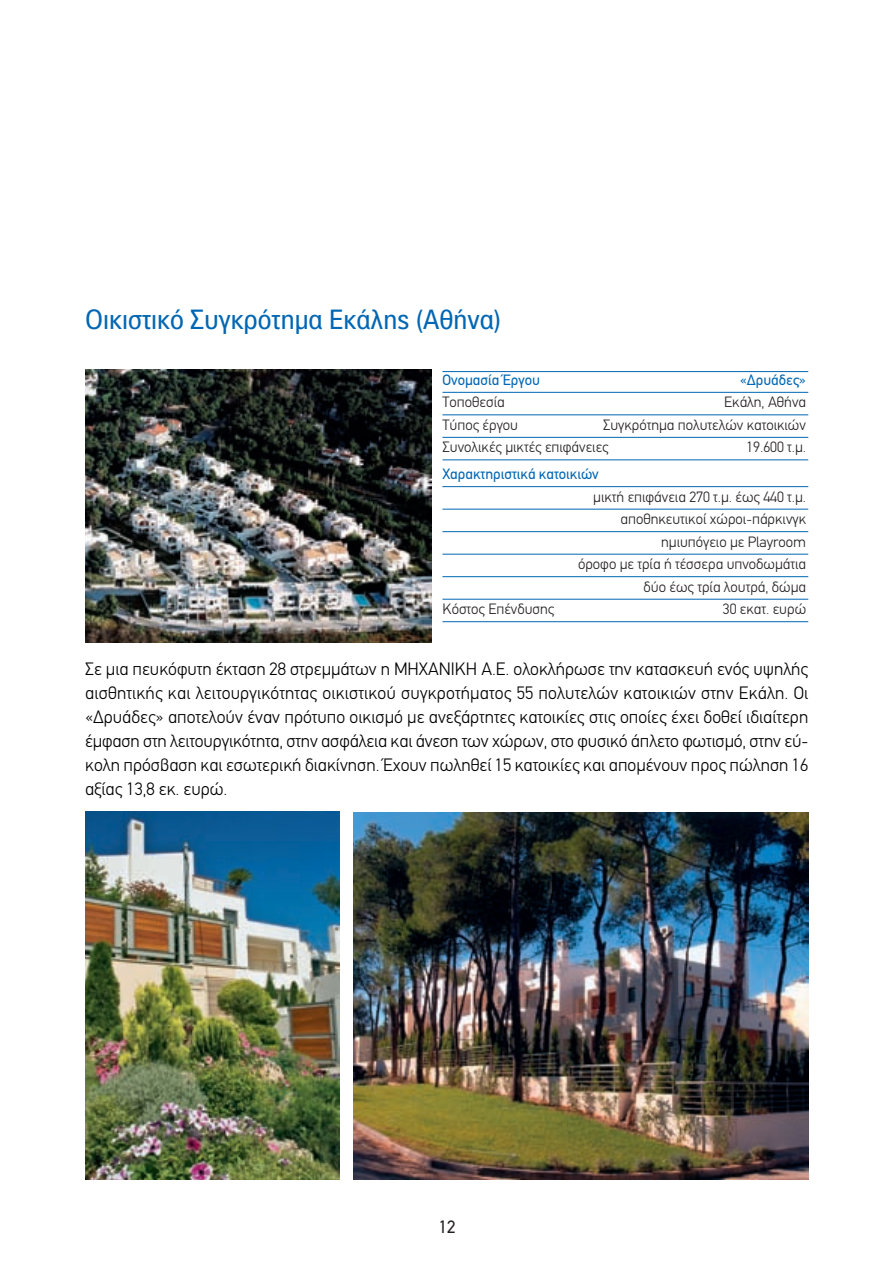
<style>
.page{position:relative;width:893px;height:1266px;background:#fff}
.page>*{position:absolute;margin:0;border:0;box-sizing:border-box;transform-origin:0 0}
.t1{font:27px "PF Paperback";color:#0166b3}
.t2{font:300 18px/24px "PF Din Text";color:#000;text-align:justify}
.t3{font:18px "PF Din Text";color:#231f20}
.t4{font:300 15px/22.5px "PF Din Text";color:#231f20}
.t5{font:15px "PF Din Text";color:#0166b3}
</style>
<div class="page">
<img style="left:85px;top:370px;width:347px;height:273px">
<hr style="left:442px;top:371px;width:366px;height:1px;background:#0166b3">
<hr style="left:442px;top:392px;width:366px;height:1px;background:#0166b3">
<hr style="left:442px;top:414px;width:366px;height:1px;background:#0166b3">
<hr style="left:442px;top:437px;width:366px;height:1px;background:#0166b3">
<hr style="left:442px;top:459px;width:366px;height:1px;background:#0166b3">
<hr style="left:442px;top:486px;width:366px;height:1px;background:#0166b3">
<hr style="left:442px;top:508px;width:366px;height:1px;background:#0166b3">
<hr style="left:442px;top:531px;width:366px;height:1px;background:#0166b3">
<hr style="left:442px;top:553px;width:366px;height:1px;background:#0166b3">
<hr style="left:442px;top:576px;width:366px;height:1px;background:#0166b3">
<hr style="left:442px;top:598px;width:366px;height:1px;background:#0166b3">
<hr style="left:442px;top:621px;width:366px;height:1px;background:#0166b3">
<img style="left:85px;top:811px;width:254px;height:368px">
<img style="left:353px;top:812px;width:455px;height:367px">
<h1 class="t1" style="left:85px;top:304px;width:417px">Οικιστικό Συγκρότημα Εκάλης (Αθήνα)</h1>
<p class="t5" style="left:442px;top:371px;width:99px">Ονομασία Έργου</p>
<p class="t5" style="left:740px;top:371px;width:68px">«Δρυάδες»</p>
<p class="t4" style="left:442px;top:392px;width:64px">Τοποθεσία</p>
<p class="t4" style="left:724px;top:392px;width:83px">Εκάλη, Αθήνα</p>
<p class="t4" style="left:442px;top:415px;width:77px">Τύπος έργου</p>
<p class="t4" style="left:442px;top:415px;width:365px;text-indent:160px">Συγκρότημα πολυτελών κατοικιών<br>Συνολικές μικτές επιφάνειες</p>
<p class="t4" style="left:746px;top:437px;width:61px">19.600 τ.μ.</p>
<p class="t5" style="left:442px;top:465px;width:158px">Χαρακτηριστικά κατοικιών</p>
<p class="t4" style="left:578px;top:486px;width:230px;text-align:right">μικτή επιφάνεια 270 τ.μ. έως 440 τ.μ. αποθηκευτικοί χώροι-πάρκινγκ ημιυπόγειο με Playroom<br>όροφο με τρία ή τέσσερα υπνοδωμάτια δύο έως τρία λουτρά, δώμα</p>
<p class="t4" style="left:442px;top:599px;width:113px">Κόστος Επένδυσης</p>
<p class="t4" style="left:723px;top:599px;width:85px">30 εκατ. ευρώ</p>
<p class="t2" style="left:85px;top:659px;width:724px">Σε μια πευκόφυτη έκταση 28 στρεμμάτων η ΜΗΧΑΝΙΚΗ Α.Ε. ολοκλήρωσε την κατασκευή ενός υψηλής αισθητικής και λειτουργικότητας οικιστικού συγκροτήματος 55 πολυτελών κατοικιών στην Εκάλη. Οι «Δρυάδες» αποτελούν έναν πρότυπο οικισμό με ανεξάρτητες κατοικίες στις οποίες έχει δοθεί ιδιαίτερη έμφαση στη λειτουργικότητα, στην ασφάλεια και άνεση των χώρων, στο φυσικό άπλετο φωτισμό, στην εύ&shy;κολη πρόσβαση και εσωτερική διακίνηση. Έχουν πωληθεί 15 κατοικίες και απομένουν προς πώληση 16 αξίας 13,8 εκ. ευρώ.</p>
<p class="t3" style="left:439px;top:1216px;width:18px">12</p>
</div>
